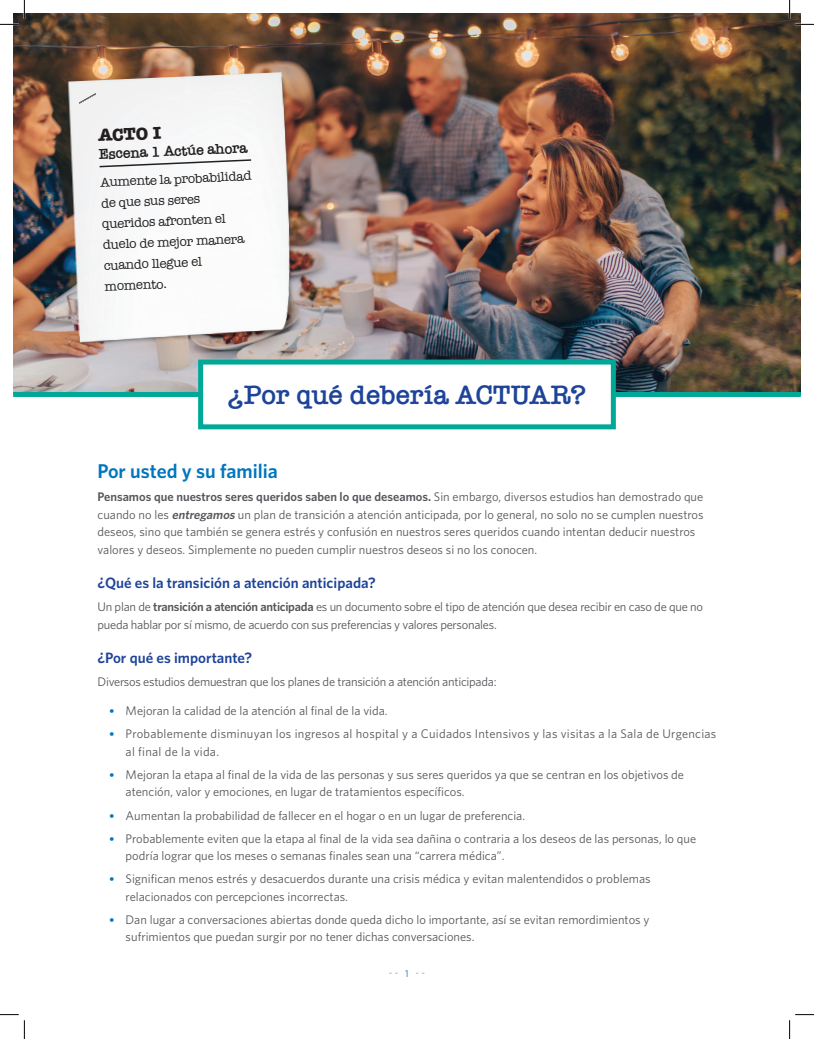
<style>
.page{position:relative;width:814px;height:1039px;background:#fff}
.page>*{position:absolute;margin:0;border:0;box-sizing:border-box;transform-origin:0 0}
.t1{font:600 27.5px "American Typewriter";letter-spacing:-.01em;color:#1e4499}
.t2{font:600 20px "Whitney";color:#0076be}
.t3{font:700 17.88px "American Typewriter";color:#231f20}
.t4{font:600 15px "Whitney";color:#1e4499}
.t5{font:600 14.88px "American Typewriter";color:#231f20}
.t6{font:13.38px/20.8px "American Typewriter";color:#231f20}
.t7{font:12.5px/17.5px "Whitney";color:#54565a}
.t8{font:12.5px/17.5px "Whitney";letter-spacing:-.02em;color:#54565a}
.t9{font:12.5px/17.5px "Whitney";letter-spacing:.02em;color:#54565a}
.t10{font:10px "Whitney";color:#939598}
.s1{font-weight:600}
.s2{font-weight:600;font-style:italic}
.s3{font-family:"Chronicle Text G1";font-weight:700;color:#0076be}
.s4{color:#0076be}
</style>
<div class="page">
<img style="left:13px;top:13px;width:788px;height:379px">
<div style="left:13px;top:392px;width:788px;height:5px;background:#00a897"></div>
<div style="left:198px;top:359px;width:418px;height:70px;background:#fff;border:5px solid #00a897"></div>
<img style="left:66px;top:72px;width:238px;height:276px">
<svg style="left:79px;top:93px;width:17px;height:11px"></svg>
<svg style="left:98px;top:158px;width:155px;height:10px"></svg>
<svg style="left:0;top:0;width:25px;height:25px"></svg>
<svg style="left:0;top:1014px;width:25px;height:25px"></svg>
<svg style="left:789px;top:0;width:25px;height:25px"></svg>
<svg style="left:789px;top:1014px;width:25px;height:25px"></svg>
<h3 class="t3" style="left:97px;top:120px;width:65px;rotate:-3deg">ACTO I</h3>
<p class="t5" style="left:98px;top:144px;width:150px;rotate:-3deg">Escena 1 Actúe ahora</p>
<p class="t6" style="left:99px;top:172px;width:154px;rotate:-3deg">Aumente la probabilidad de que sus seres queridos afronten el duelo de mejor manera cuando llegue el momento.</p>
<h1 class="t1" style="left:228px;top:374px;width:360px">¿Por qué debería ACTUAR?</h1>
<h2 class="t2" style="left:98px;top:459px;width:182px">Por usted y su familia</h2>
<p class="t7" style="left:97px;top:488px;width:607px"><span class="s1">Pensamos que nuestros seres queridos saben lo que deseamos.</span> Sin embargo, diversos estudios han demostrado que cuando no les <span class="s2">entregamos</span> un plan de transición a atención anticipada, por lo general, no solo no se cumplen nuestros deseos, sino que también se genera estrés y confusión en nuestros seres queridos cuando intentan deducir nuestros valores y deseos. Simplemente no pueden cumplir nuestros deseos si no los conocen.</p>
<p class="t4" style="left:98px;top:574px;width:280px">¿Qué es la transición a atención anticipada?</p>
<p class="t8" style="left:98px;top:598px;width:607px">Un plan de <span class="s1">transición a atención anticipada</span> es un documento sobre el tipo de atención que desea recibir en caso de que no pueda hablar por sí mismo, de acuerdo con sus preferencias y valores personales.</p>
<p class="t4" style="left:98px;top:649px;width:156px">¿Por qué es importante?</p>
<p class="t8" style="left:98px;top:673px;width:400px">Diversos estudios demuestran que los planes de transición a atención anticipada:</p>
<p class="t7" style="left:109px;top:702px;width:280px"><span class="s3">•</span> Mejoran la calidad de la atención al final de la vida.</p>
<p class="t9" style="left:126px;top:725px;width:592px;text-indent:-17px"><span class="s3">•</span> Probablemente disminuyan los ingresos al hospital y a Cuidados Intensivos y las visitas a la Sala de Urgencias al final de la vida.</p>
<p class="t7" style="left:126px;top:765px;width:560px;text-indent:-17px"><span class="s3">•</span> Mejoran la etapa al final de la vida de las personas y sus seres queridos ya que se centran en los objetivos de atención, valor y emociones, en lugar de tratamientos específicos.</p>
<p class="t7" style="left:109px;top:806px;width:418px"><span class="s3">•</span> Aumentan la probabilidad de fallecer en el hogar o en un lugar de preferencia.</p>
<p class="t7" style="left:126px;top:829px;width:572px;text-indent:-17px"><span class="s3">•</span> Probablemente eviten que la etapa al final de la vida sea dañina o contraria a los deseos de las personas, lo que podría lograr que los meses o semanas finales sean una “carrera médica”.</p>
<p class="t7" style="left:126px;top:870px;width:526px;text-indent:-17px"><span class="s3">•</span> Significan menos estrés y desacuerdos durante una crisis médica y evitan malentendidos o problemas relacionados con percepciones incorrectas.</p>
<p class="t7" style="left:126px;top:910px;width:525px;text-indent:-17px"><span class="s3">•</span> Dan lugar a conversaciones abiertas donde queda dicho lo importante, así se evitan remordimientos y sufrimientos que puedan surgir por no tener dichas conversaciones.</p>
<p class="t10" style="left:389px;top:966px;width:38px">- - <span class="s4">1</span> - -</p>
</div>
